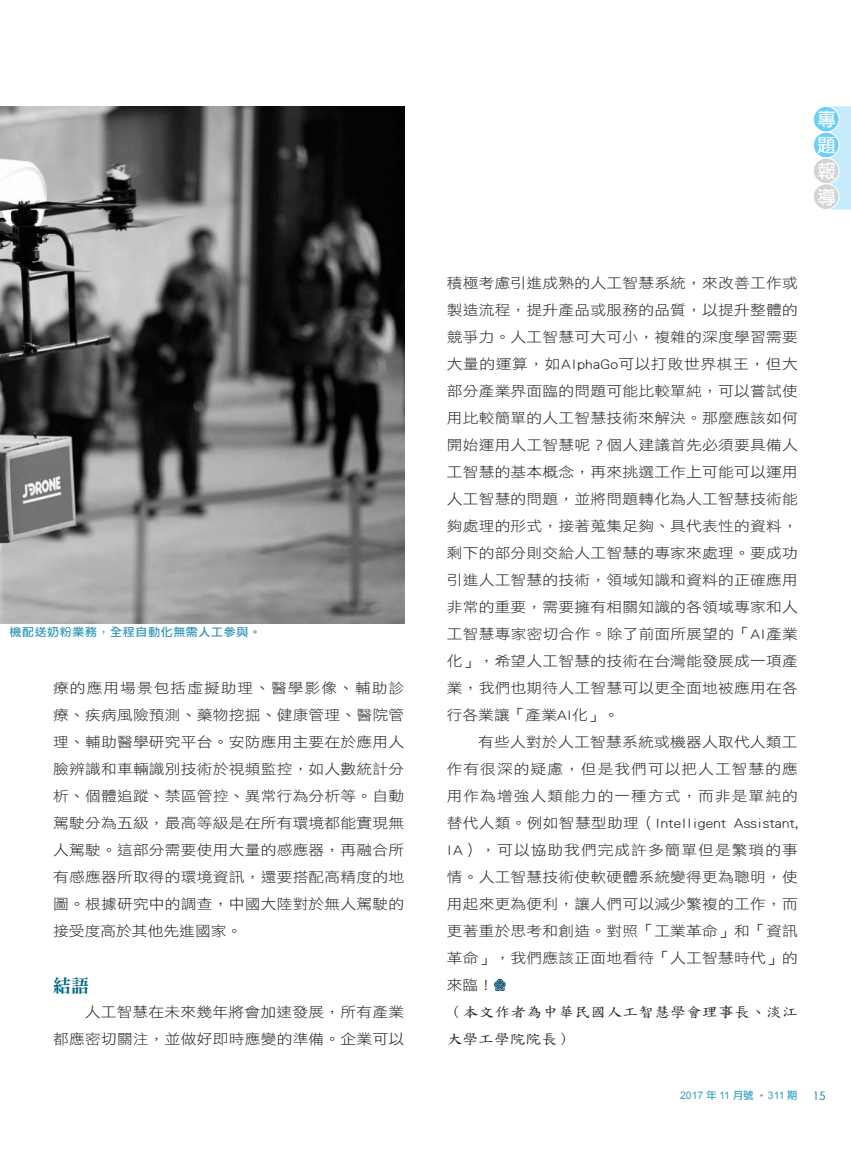
<style>
.page{position:relative;width:851px;height:1149px;background:#fff}
.page>*{position:absolute;margin:0;border:0;box-sizing:border-box;transform-origin:0 0}
.t1{font:700 18.45px/26px "Lin Gothic";color:#fff;text-align:justify}
.內文大標_無底線{font:18px "DFN Ming W9 WINP BF";color:#006787}
.內文{font:14.1px/27px "DF Li Hei Std W3";letter-spacing:.015em;color:#231f20;text-align:justify;scale:1.11 1}
.內文作者介紹-楷{font:14.1px/27px "DF Biao Kai Shu Std W5";letter-spacing:.015em;color:#231f20;scale:1.11 1}
.t2{font:11.55px "Century Gothic";color:#0076a3}
.t3{font:11.4px "DF Li Hei Std W5";letter-spacing:.05em;color:#3197b9;scale:1.05 1}
.t4{font:10.5px "Arial";color:#35a1c5}
.s1{font-family:"DF Li Hei Std W5"}
.s2{font-family:"Adobe Ming Std";font-weight:300;color:#939598}
</style>
<div class="page">
<img style="left:0;top:106px;width:404px;height:516px">
<svg style="left:494px;top:978px;width:12px;height:13px"></svg>
<div style="left:826px;top:106px;width:24px;height:103px;background:#c5eafb"></div>
<div style="left:813px;top:106px;width:26px;height:26px;background:#6ccff6;border-radius:50%"></div>
<div style="left:812px;top:106px;width:27px;height:27px;border:1px solid #fff;border-radius:50%"></div>
<div style="left:813px;top:132px;width:26px;height:26px;background:#6ccff6;border-radius:50%"></div>
<div style="left:812px;top:132px;width:27px;height:26px;border:1px solid #fff;border-radius:50%"></div>
<div style="left:813px;top:158px;width:26px;height:26px;background:#d2d3d4;border-radius:50%"></div>
<div style="left:812px;top:157px;width:27px;height:27px;border:1px solid #fff;border-radius:50%"></div>
<div style="left:813px;top:184px;width:26px;height:25px;background:#d2d3d4;border-radius:50%"></div>
<div style="left:812px;top:183px;width:27px;height:27px;border:1px solid #fff;border-radius:50%"></div>
<p class="t3" style="left:9px;top:625px;width:241px">機配送奶粉業務，全程自動化無需人工參與。</p>
<p class="內文" style="left:53px;top:674px;width:318px">療的應用場景包括虛擬助理、醫學影像、輔助診療、疾病風險預測、藥物挖掘、健康管理、醫院管理、輔助醫學研究平台。安防應用主要在於應用人臉辨識和車輛識別技術於視頻監控，如人數統計分析、個體追蹤、禁區管控、異常行為分析等。自動駕駛分為五級，最高等級是在所有環境都能實現無人駕駛。這部分需要使用大量的感應器，再融合所有感應器所取得的環境資訊，還要搭配高精度的地圖。根據研究中的調查，中國大陸對於無人駕駛的接受度高於其他先進國家。</p>
<p class="內文大標_無底線" style="left:53px;top:976px;width:37px">結語</p>
<p class="內文" style="left:53px;top:998px;width:318px;text-align:right">人工智慧在未來幾年將會加速發展，所有產業<br>都應密切關注，並做好即時應變的準備。企業可以</p>
<h1 class="t1" style="left:817px;top:106px;width:19px">專題報導</h1>
<p class="內文" style="left:446px;top:269px;width:318px">積極考慮引進成熟的人工智慧系統，來改善工作或製造流程，提升產品或服務的品質，以提升整體的競爭力。人工智慧可大可小，複雜的深度學習需要大量的運算，如AlphaGo可以打敗世界棋王，但大部分產業界面臨的問題可能比較單純，可以嘗試使用比較簡單的人工智慧技術來解決。那麼應該如何開始運用人工智慧呢？個人建議首先必須要具備人工智慧的基本概念，再來挑選工作上可能可以運用人工智慧的問題，並將問題轉化為人工智慧技術能夠處理的形式，接著蒐集足夠、具代表性的資料，剩下的部分則交給人工智慧的專家來處理。要成功引進人工智慧的技術，領域知識和資料的正確應用非常的重要，需要擁有相關知識的各領域專家和人工智慧專家密切合作。除了前面所展望的「AI產業化」，希望人工智慧的技術在台灣能發展成一項產業，我們也期待人工智慧可以更全面地被應用在各行各業讓「產業AI化」。</p>
<p class="內文" style="left:446px;top:728px;width:318px;text-indent:32px">有些人對於人工智慧系統或機器人取代人類工作有很深的疑慮，但是我們可以把人工智慧的應用作為增強人類能力的一種方式，而非是單純的替代人類。例如智慧型助理（Intelligent Assistant, IA），可以協助我們完成許多簡單但是繁瑣的事情。人工智慧技術使軟硬體系統變得更為聰明，使用起來更為便利，讓人們可以減少繁複的工作，而更著重於思考和創造。對照「工業革命」和「資訊革命」，我們應該正面地看待「人工智慧時代」的來臨！</p>
<p class="內文作者介紹-楷" style="left:446px;top:998px;width:318px">（本文作者為中華民國人工智慧學會理事長、淡江大學工學院院長）</p>
<p class="t4" style="left:680px;top:1089px;width:119px">2017 <span class="s1">年</span> 11 <span class="s1">月號</span> <span class="s2">˙</span>311 <span class="s1">期</span></p>
<p class="t2" style="left:812px;top:1087px;width:14px">15</p>
</div>
